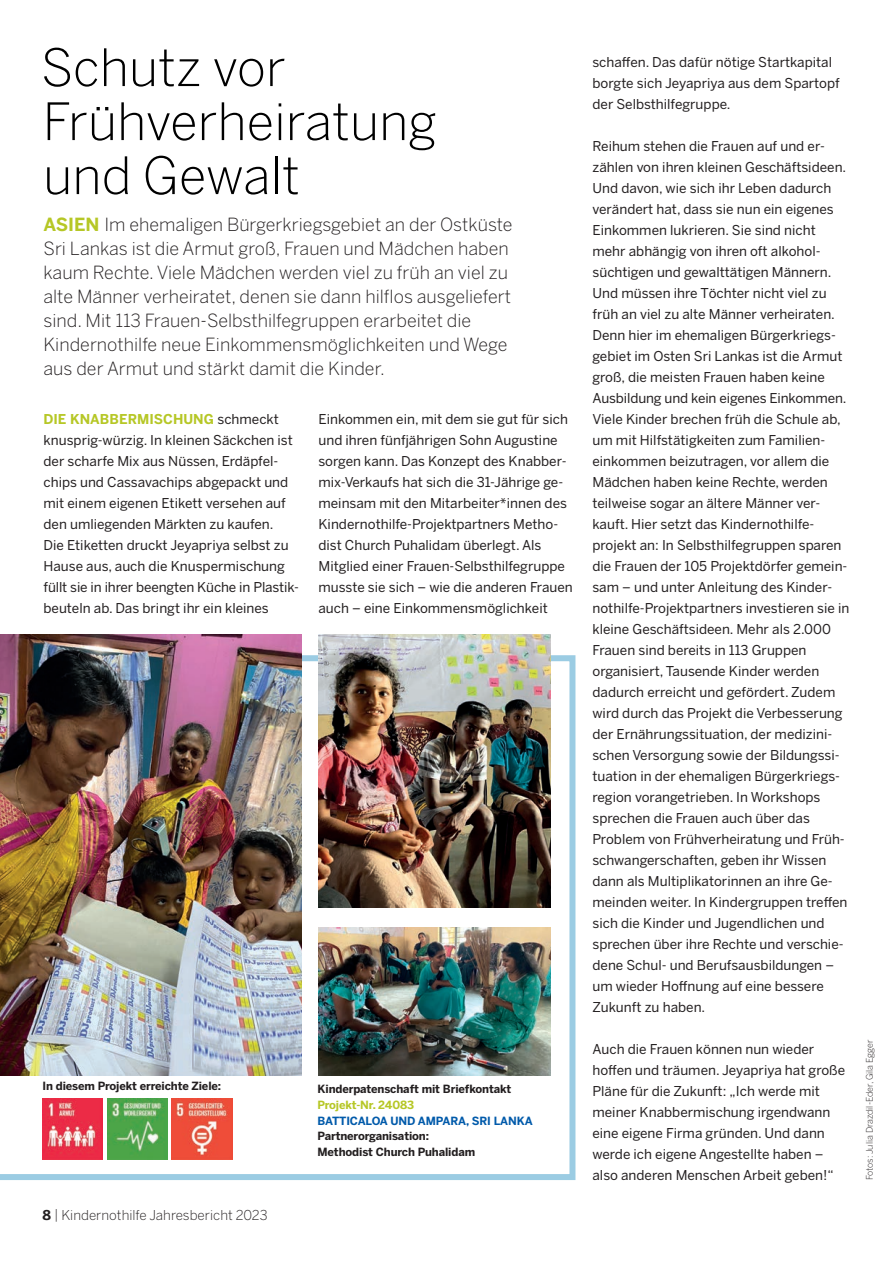
<style>
.page{position:relative;width:893px;height:1263px;background:#fff}
.page>*{position:absolute;margin:0;border:0;box-sizing:border-box;transform-origin:0 0}
.t1{font:300 51px/54px "Benton Sans";color:#000}
.t2{font:300 18px/24px "Benton Sans";color:#231f20}
.t3{font:13.5px/21px "Benton Sans";color:#231f20}
.t4{font:300 13.5px "Benton Sans";color:#231f20}
.t5{font:700 11.25px/15.9px "Benton Sans";letter-spacing:-.01em;color:#231f20}
.t6{font:700 11.25px "Benton Sans";letter-spacing:-.01em;color:#015aaa}
.t7{font:700 11.25px "Benton Sans";letter-spacing:-.01em;color:#b6c726}
.t8{font:300 9px "Benton Sans";color:#231f20}
.s1{font-weight:700;color:#b6c726}
.s2{font-weight:700}
</style>
<div class="page">
<svg style="left:0;top:655px;width:575px;height:525px"></svg>
<img style="left:107px;top:1098px;width:61px;height:61px">
<img style="left:172px;top:1098px;width:60px;height:61px">
<img style="left:42px;top:1098px;width:61px;height:61px">
<img style="left:0;top:634px;width:301px;height:441px">
<img style="left:318px;top:634px;width:233px;height:273px">
<img style="left:318px;top:927px;width:233px;height:148px">
<h1 class="t1" style="left:41px;top:40px;width:397px">Schutz vor<br>Frühverheiratung und Gewalt</h1>
<p class="t2" style="left:44px;top:213px;width:471px"><span class="s1">ASIEN</span> Im ehemaligen Bürgerkriegsgebiet an der Ostküste Sri Lankas ist die Armut groß, Frauen und Mädchen haben kaum Rechte. Viele Mädchen werden viel zu früh an viel zu alte Männer verheiratet, denen sie dann hilflos ausgeliefert sind. Mit 113 Frauen-Selbsthilfegruppen erarbeitet die Kindernothilfe neue Einkommensmöglichkeiten und Wege aus der Armut und stärkt damit die Kinder.</p>
<p class="t3" style="left:44px;top:408px;width:257px"><span class="s1">DIE KNABBERMISCHUNG</span> schmeckt knusprig-würzig. In kleinen Säckchen ist der scharfe Mix aus Nüssen, Erdäpfel&shy;chips und Cassavachips abgepackt und mit einem eigenen Etikett versehen auf den umliegenden Märkten zu kaufen.<br>Die Etiketten druckt Jeyapriya selbst zu Hause aus, auch die Knuspermischung füllt sie in ihrer beengten Küche in Plastik&shy;beuteln ab. Das bringt ihr ein kleines</p>
<p class="t3" style="left:318px;top:408px;width:256px">Einkommen ein, mit dem sie gut für sich und ihren fünfjährigen Sohn Augustine sorgen kann. Das Konzept des Knabber&shy;mix-Verkaufs hat sich die 31-Jährige ge&shy;meinsam mit den Mitarbeiter*innen des Kindernothilfe-Projektpartners Metho&shy;dist Church Puhalidam überlegt. Als Mitglied einer Frauen-Selbsthilfegruppe musste sie sich – wie die anderen Frauen auch – eine Einkommensmöglichkeit</p>
<p class="t5" style="left:43px;top:1078px;width:180px">In diesem Projekt erreichte Ziele:</p>
<p class="t4" style="left:43px;top:1207px;width:227px"><span class="s2">8</span> | Kindernothilfe Jahresbericht 2023</p>
<p class="t5" style="left:317px;top:1080px;width:195px">Kinderpatenschaft mit Briefkontakt</p>
<p class="t7" style="left:317px;top:1098px;width:98px">Projekt-Nr. 24083</p>
<p class="t6" style="left:317px;top:1114px;width:217px">BATTICALOA UND AMPARA, SRI LANKA</p>
<p class="t5" style="left:317px;top:1128px;width:159px">Partnerorganisation:<br>Methodist Church Puhalidam</p>
<p class="t3" style="left:592px;top:51px;width:249px">schaffen. Das dafür nötige Startkapital borgte sich Jeyapriya aus dem Spartopf der Selbsthilfegruppe.</p>
<p class="t3" style="left:592px;top:135px;width:258px">Reihum stehen die Frauen auf und er&shy;zählen von ihren kleinen Geschäftsideen.<br>Und davon, wie sich ihr Leben dadurch verändert hat, dass sie nun ein eigenes Einkommen lukrieren. Sie sind nicht mehr abhängig von ihren oft alkohol&shy;süchtigen und gewalttätigen Männern.<br>Und müssen ihre Töchter nicht viel zu früh an viel zu alte Männer verheiraten.<br>Denn hier im ehemaligen Bürgerkriegs&shy;gebiet im Osten Sri Lankas ist die Armut groß, die meisten Frauen haben keine Ausbildung und kein eigenes Einkommen.<br>Viele Kinder brechen früh die Schule ab, um mit Hilfstätigkeiten zum Familien&shy;einkommen beizutragen, vor allem die Mädchen haben keine Rechte, werden teilweise sogar an ältere Männer ver&shy;kauft. Hier setzt das Kindernothilfe&shy;projekt an: In Selbsthilfegruppen sparen die Frauen der 105 Projektdörfer gemein&shy;sam – und unter Anleitung des Kinder&shy;nothilfe-Projektpartners investieren sie in kleine Geschäftsideen. Mehr als 2.000<br>Frauen sind bereits in 113 Gruppen organisiert, Tausende Kinder werden dadurch erreicht und gefördert. Zudem wird durch das Projekt die Verbesserung der Ernährungssituation, der medizini&shy;schen Versorgung sowie der Bildungssi&shy;tuation in der ehemaligen Bürgerkriegs&shy;region vorangetrieben. In Workshops sprechen die Frauen auch über das Problem von Frühverheiratung und Früh&shy;schwangerschaften, geben ihr Wissen dann als Multiplikatorinnen an ihre Ge&shy;meinden weiter. In Kindergruppen treffen sich die Kinder und Jugendlichen und sprechen über ihre Rechte und verschie&shy;dene Schul- und Berufsausbildungen – um wieder Hoffnung auf eine bessere Zukunft zu haben.</p>
<p class="t3" style="left:592px;top:1039px;width:254px">Auch die Frauen können nun wieder hoffen und träumen. Jeyapriya hat große Pläne für die Zukunft: „Ich werde mit meiner Knabbermischung irgendwann eine eigene Firma gründen. Und dann werde ich eigene Angestellte haben – also anderen Menschen Arbeit geben!“</p>
<p class="t8" style="left:864px;top:1180px;width:142px;rotate:-90deg">Fotos: Julia Drazdil-Eder, Gila Egger</p>
</div>
